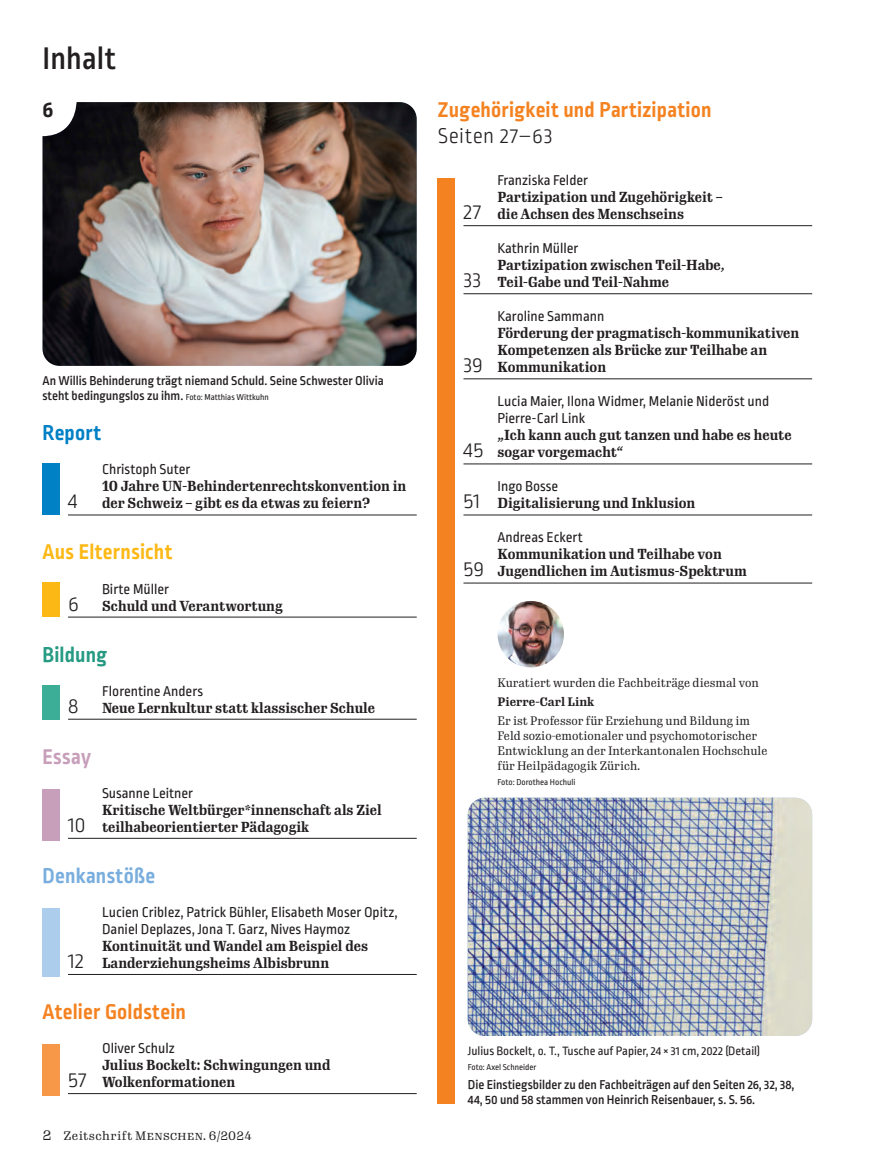
<style>
.page{position:relative;width:893px;height:1170px;background:#fff}
.page>*{position:absolute;margin:0;border:0;box-sizing:border-box;transform-origin:0 0}
.t1{font:500 33px "Ropa Sans Pro";letter-spacing:.005em;color:#231f20}
.t2{font:700 24px "Ropa Soft Pro";color:#231f20}
.t3{font:700 22.5px "Ropa Sans Pro";letter-spacing:.01em;color:#f58220}
.t4{font:700 22.5px "Ropa Sans Pro";letter-spacing:.01em;color:#fcb814}
.t5{font:700 22.5px "Ropa Sans Pro";letter-spacing:.01em;color:#79aede}
.t6{font:300 22.5px "Ropa Soft Pro";letter-spacing:.025em;color:#231f20}
.t7{font:700 22.5px "Ropa Sans Pro";letter-spacing:.01em;color:#269a82}
.t8{font:700 22.5px "Ropa Sans Pro";letter-spacing:.01em;color:#0080c5}
.t9{font:700 22.5px "Ropa Sans Pro";letter-spacing:.015em;color:#c89fba}
.t10{font:15px/17px "Ropa Sans Pro";color:#231f20}
.t11{font:700 14.25px/17px "Gimlet Text Compressed";color:#231f20}
.t12{font:500 13.5px/15px "Ropa Sans Pro";color:#231f20}
.t13{font:12.75px "Ropa Sans Pro";color:#231f20}
.t14{font:12px/15px "Gimlet Text Condensed";color:#231f20}
.t15{font:12px "Gimlet Text Narrow";letter-spacing:.03em;color:#231f20}
.t16{font:700 12px "Gimlet Text Condensed";color:#231f20}
.t17{font:9px "Ropa Sans Pro";color:#231f20}
.s1{font-weight:400;font-size:9px}
.s2{font-family:"Ropa Soft Pro";font-weight:300;font-size:22.5px}
.s3{font-family:"Gimlet Text";font-size:13.5px}
</style>
<div class="page">
<hr style="left:463px;top:225px;width:349px;height:1px;background:#231f20">
<hr style="left:463px;top:293px;width:349px;height:1px;background:#231f20">
<hr style="left:463px;top:378px;width:349px;height:1px;background:#231f20">
<hr style="left:463px;top:463px;width:349px;height:1px;background:#231f20">
<hr style="left:463px;top:514px;width:349px;height:1px;background:#231f20">
<hr style="left:463px;top:582px;width:349px;height:1px;background:#231f20">
<img style="left:468px;top:797px;width:344px;height:238px">
<div style="left:438px;top:179px;width:17px;height:924px;background:#f58220"></div>
<hr style="left:68px;top:974px;width:349px;height:1px;background:#231f20">
<div style="left:43px;top:908px;width:17px;height:68px;background:#accdeb"></div>
<div style="left:43px;top:685px;width:17px;height:34px;background:#3cad96"></div>
<div style="left:43px;top:789px;width:17px;height:51px;background:#c89fba"></div>
<div style="left:43px;top:1044px;width:17px;height:51px;background:#f79848"></div>
<div style="left:43px;top:463px;width:17px;height:51px;background:#0080c5"></div>
<hr style="left:68px;top:514px;width:349px;height:1px;background:#231f20">
<hr style="left:68px;top:719px;width:349px;height:1px;background:#231f20">
<hr style="left:68px;top:616px;width:349px;height:1px;background:#231f20">
<hr style="left:68px;top:1093px;width:349px;height:1px;background:#231f20">
<hr style="left:68px;top:838px;width:349px;height:1px;background:#231f20">
<img style="left:43px;top:102px;width:374px;height:264px">
<img style="left:497px;top:601px;width:67px;height:66px;border-radius:33px">
<div style="left:43px;top:583px;width:17px;height:34px;background:#fcb814"></div>
<h1 class="t1" style="left:43px;top:40px;width:75px">Inhalt</h1>
<h2 class="t2" style="left:43px;top:95px;width:12px">6</h2>
<p class="t12" style="left:43px;top:374px;width:343px">An Willis Behinderung trägt niemand Schuld. Seine Schwester Olivia steht bedingungslos zu ihm. <span class="s1">Foto: Matthias Wittkuhn</span></p>
<h3 class="t8" style="left:43px;top:420px;width:60px">Report</h3>
<p class="t10" style="left:102px;top:462px;width:90px">Christoph Suter</p>
<p class="t11" style="left:68px;top:477px;width:340px;text-indent:34px">10 Jahre UN-Behindertenrechtskonvention in<br><span class="s2">4</span> der Schweiz – gibt es da etwas zu feiern?</p>
<h3 class="t4" style="left:43px;top:539px;width:131px">Aus Elternsicht</h3>
<p class="t10" style="left:102px;top:581px;width:69px">Birte Müller</p>
<p class="t11" style="left:68px;top:596px;width:216px"><span class="s2">6</span> Schuld und Verantwortung</p>
<h3 class="t7" style="left:43px;top:641px;width:66px">Bildung</h3>
<p class="t10" style="left:102px;top:683px;width:103px">Florentine Anders</p>
<p class="t11" style="left:68px;top:698px;width:309px"><span class="s2">8</span> Neue Lernkultur statt klassischer Schule</p>
<h3 class="t9" style="left:43px;top:743px;width:50px">Essay</h3>
<p class="t10" style="left:102px;top:785px;width:93px">Susanne Leitner</p>
<p class="t11" style="left:68px;top:800px;width:315px;text-indent:34px">Kritische Weltbürger*innenschaft als Ziel<br><span class="s2">10</span> teilhabeorientierter Pädagogik</p>
<h3 class="t5" style="left:43px;top:862px;width:114px">Denkanstöße</h3>
<p class="t10" style="left:102px;top:904px;width:297px">Lucien Criblez, Patrick Bühler, Elisabeth Moser Opitz,<br>Daniel Deplazes, Jona T. Garz, Nives Haymoz</p>
<p class="t11" style="left:68px;top:936px;width:302px;text-indent:34px">Kontinuität und Wandel am Beispiel des<br><span class="s2">12</span> Landerziehungsheims Albisbrunn</p>
<h3 class="t3" style="left:43px;top:998px;width:145px">Atelier Goldstein</h3>
<p class="t10" style="left:102px;top:1040px;width:74px">Oliver Schulz</p>
<p class="t11" style="left:68px;top:1055px;width:264px;text-indent:34px">Julius Bockelt: Schwingungen und<br><span class="s2">57</span> Wolkenformationen</p>
<p class="t15" style="left:43px;top:1127px;width:211px"><span class="s3">2</span> Zeitschrift Menschen. 6/2024</p>
<h3 class="t3" style="left:438px;top:97px;width:275px">Zugehörigkeit und Partizipation</h3>
<h3 class="t6" style="left:438px;top:124px;width:116px">Seiten 27–63</h3>
<p class="t10" style="left:497px;top:173px;width:92px">Franziska Felder</p>
<p class="t11" style="left:463px;top:188px;width:261px;text-indent:34px">Partizipation und Zugehörigkeit –<br><span class="s2">27</span> die Achsen des Menschseins</p>
<p class="t10" style="left:497px;top:241px;width:82px">Kathrin Müller</p>
<p class="t11" style="left:463px;top:256px;width:263px;text-indent:34px">Partizipation zwischen Teil-Habe,<br><span class="s2">33</span> Teil-Gabe und Teil-Nahme</p>
<p class="t10" style="left:497px;top:309px;width:108px">Karoline Sammann</p>
<p class="t11" style="left:497px;top:324px;width:303px">Förderung der pragmatisch-kommunikativen</p>
<p class="t11" style="left:497px;top:341px;width:271px">Kompetenzen als Brücke zur Teilhabe an</p>
<p class="t11" style="left:463px;top:358px;width:144px"><span class="s2">39</span> Kommunikation</p>
<p class="t10" style="left:497px;top:394px;width:273px">Lucia Maier, Ilona Widmer, Melanie Nideröst und<br>Pierre-Carl Link</p>
<p class="t11" style="left:463px;top:426px;width:330px;text-indent:34px">„Ich kann auch gut tanzen und habe es heute<br><span class="s2">45</span> sogar vorgemacht“</p>
<p class="t10" style="left:497px;top:479px;width:62px">Ingo Bosse</p>
<p class="t11" style="left:463px;top:494px;width:233px"><span class="s2">51</span> Digitalisierung und Inklusion</p>
<p class="t10" style="left:497px;top:530px;width:87px">Andreas Eckert</p>
<p class="t11" style="left:463px;top:545px;width:285px;text-indent:34px">Kommunikation und Teilhabe von<br><span class="s2">59</span> Jugendlichen im Autismus-Spektrum</p>
<p class="t14" style="left:497px;top:674px;width:263px">Kuratiert wurden die Fachbeiträge diesmal von</p>
<p class="t16" style="left:497px;top:693px;width:98px">Pierre-Carl Link</p>
<p class="t14" style="left:497px;top:713px;width:271px">Er ist Professor für Erziehung und Bildung im Feld sozio-emotionaler und psychomotorischer Entwicklung an der Interkantonalen Hochschule für Heilpädagogik Zürich.</p>
<p class="t17" style="left:497px;top:777px;width:80px">Foto: Dorothea Hochuli</p>
<p class="t13" style="left:468px;top:1043px;width:294px">Julius Bockelt, o. T., Tusche auf Papier, 24 × 31 cm, 2022 (Detail)</p>
<p class="t17" style="left:468px;top:1061px;width:70px">Foto: Axel Schneider</p>
<p class="t12" style="left:468px;top:1077px;width:328px">Die Einstiegsbilder zu den Fachbeiträgen auf den Seiten 26, 32, 38,<br>44, 50 und 58 stammen von Heinrich Reisenbauer, s. S. 56.</p>
</div>
